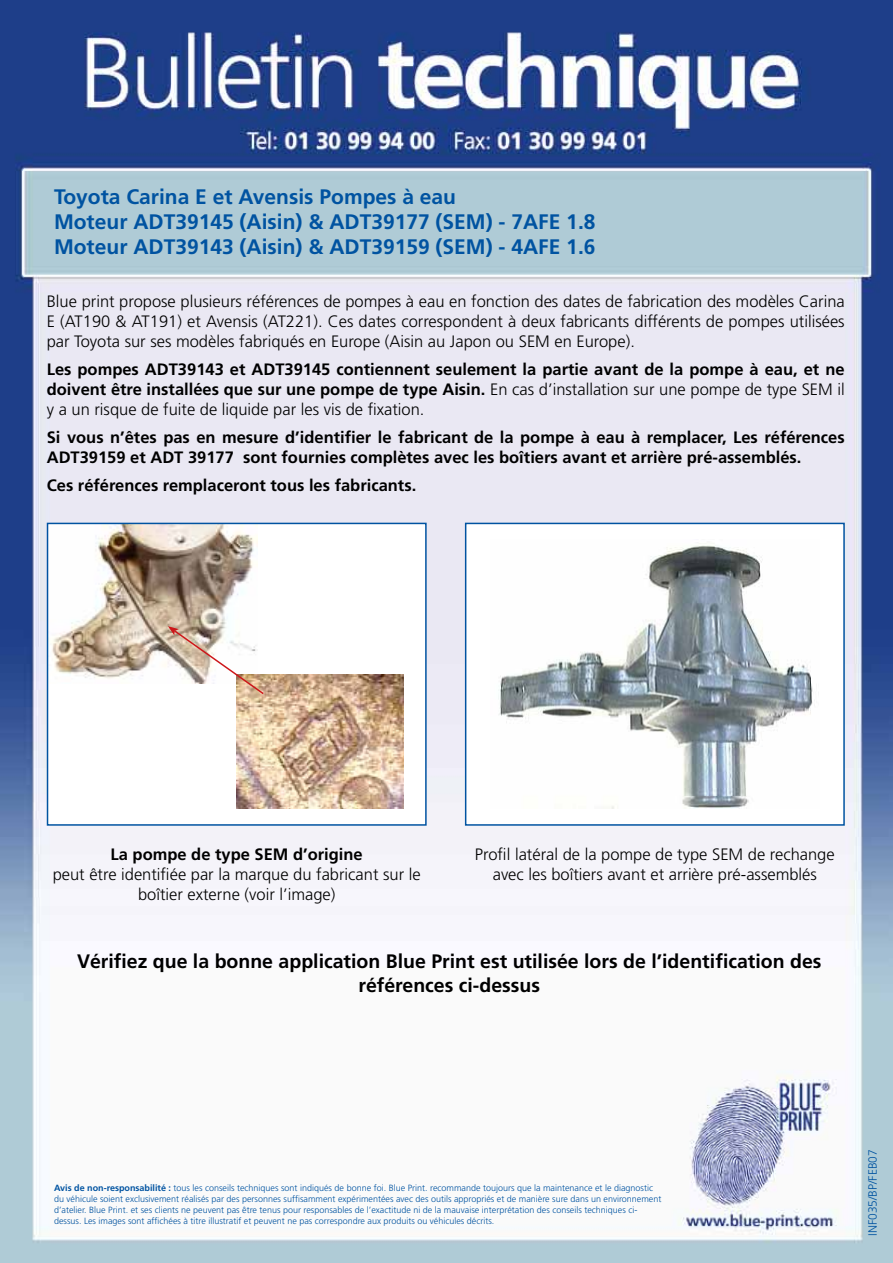
<style>
.page{position:relative;width:893px;height:1263px;background:#fff}
.page>*{position:absolute;margin:0;border:0;box-sizing:border-box;transform-origin:0 0}
.t1{font:700 21px/25.2px "Frutiger";color:#0053a1}
.t2{font:700 19.5px/23.4px "Frutiger";color:#000;text-align:center}
.t3{font:700 16.5px/19.8px "Frutiger";color:#000;text-align:justify}
.t4{font:300 16.5px/19.8px "Frutiger";color:#000;text-align:center}
.t5{font:300 12px "Frutiger";color:#0053a1}
.t6{font:300 9px/10.8px "Frutiger";color:#0053a1}
.s1{font-weight:300}
.s2{font-weight:700}
</style>
<div class="page">
<img style="left:0;top:0;width:893px;height:1263px">
<div style="left:48px;top:523px;width:378px;height:302px;background:#fff"></div>
<img style="left:51px;top:526px;width:207px;height:153px">
<div style="left:47px;top:523px;width:380px;height:303px;border:2px solid #0053a1"></div>
<div style="left:466px;top:523px;width:378px;height:302px;background:#fff"></div>
<img style="left:498px;top:543px;width:315px;height:266px">
<div style="left:465px;top:523px;width:380px;height:303px;border:2px solid #0053a1"></div>
<img style="left:237px;top:674px;width:167px;height:135px">
<img style="left:168px;top:626px;width:97px;height:70px">
<h1 class="t1" style="left:54px;top:184px;width:543px">Toyota Carina E et Avensis Pompes à eau<br>Moteur ADT39145 (Aisin) &amp; ADT39177 (SEM) - 7AFE 1.8<br>Moteur ADT39143 (Aisin) &amp; ADT39159 (SEM) - 4AFE 1.6</h1>
<p class="t4" style="left:47px;top:291px;width:799px;text-align:justify">Blue print propose plusieurs références de pompes à eau en fonction des dates de fabrication des modèles Carina E (AT190 &amp; AT191) et Avensis (AT221). Ces dates correspondent à deux fabricants différents de pompes utilisées par Toyota sur ses modèles fabriqués en Europe (Aisin au Japon ou SEM en Europe).</p>
<p class="t3" style="left:47px;top:359px;width:800px">Les pompes ADT39143 et ADT39145 contiennent seulement la partie avant de la pompe à eau, et ne doivent être installées que sur une pompe de type Aisin. <span class="s1">En cas d’installation sur une pompe de type SEM il y a un risque de fuite de liquide par les vis de fixation.</span></p>
<h3 class="t3" style="left:47px;top:427px;width:799px">Si vous n’êtes pas en mesure d’identifier le fabricant de la pompe à eau à remplacer, Les références<br>ADT39159 et ADT 39177 sont fournies complètes avec les boîtiers avant et arrière pré-assemblés.</h3>
<h3 class="t3" style="left:47px;top:475px;width:371px">Ces références remplaceront tous les fabricants.</h3>
<h3 class="t3" style="left:111px;top:844px;width:254px">La pompe de type SEM d’origine</h3>
<h3 class="t4" style="left:53px;top:864px;width:369px">peut être identifiée par la marque du fabricant sur le boîtier externe (voir l’image)</h3>
<h3 class="t4" style="left:475px;top:844px;width:361px">Profil latéral de la pompe de type SEM de rechange avec les boîtiers avant et arrière pré-assemblés</h3>
<h2 class="t2" style="left:77px;top:950px;width:746px">Vérifiez que la bonne application Blue Print est utilisée lors de l’identification des références ci-dessus</h2>
<p class="t6" style="left:54px;top:1183px;width:609px"><span class="s2">Avis de non-responsabilité :</span> tous les conseils techniques sont indiqués de bonne foi. Blue Print. recommande toujours que la maintenance et le diagnostic du véhicule soient exclusivement réalisés par des personnes suffisamment expérimentées avec des outils appropriés et de manière sure dans un environnement d’atelier. Blue Print. et ses clients ne peuvent pas être tenus pour responsables de l’exactitude ni de la mauvaise interprétation des conseils techniques ci&shy;dessus. Les images sont affichées à titre illustratif et peuvent ne pas correspondre aux produits ou véhicules décrits.</p>
<h3 class="t5" style="left:866px;top:1236px;width:88px;rotate:-90deg">INF035/BP/FEB07</h3>
</div>
